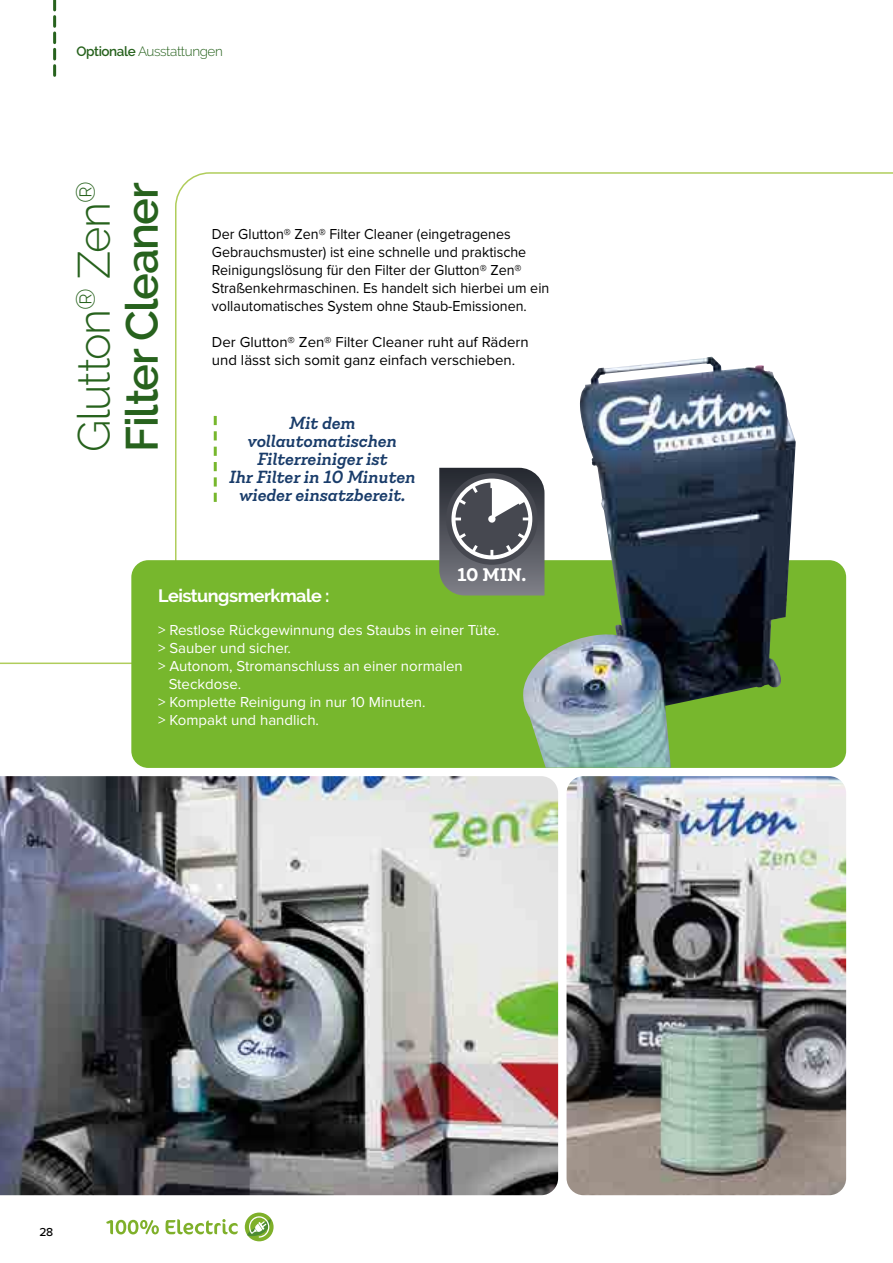
<style>
.page{position:relative;width:893px;height:1263px;background:#fff}
.page>*{position:absolute;margin:0;border:0;box-sizing:border-box;transform-origin:0 0}
.t1{font:600 45px/48px "Raleway";letter-spacing:-.03em;color:#27621d}
.t2{font:700 20.25px "Emy Slab Alt";color:#fff}
.t3{font:italic 600 19.5px/18px "Emy Slab Alt";color:#193c6a;text-align:center}
.t4{font:700 18px "Raleway";letter-spacing:-.03em;color:#fff}
.t5{font:15px/18px "Proxima Nova";color:#000;scale:.95 1}
.t6{font:15px "Proxima Nova";color:#fff}
.t7{font:15px/18px "Proxima Nova";color:#000}
.t8{font:300 13.5px "Raleway";letter-spacing:-.03em;color:#27621d}
.t9{font:500 12px "Proxima Nova";color:#000}
.s1{font-weight:600}
.s2{font-weight:300}
</style>
<div class="page">
<svg style="left:245px;top:1212px;width:29px;height:29px"></svg>
<svg style="left:106px;top:1220px;width:53px;height:14px"></svg>
<svg style="left:166px;top:1216px;width:105px;height:21px"></svg>
<svg style="left:53px;top:0;width:3px;height:75px"></svg>
<svg style="left:0;top:172px;width:893px;height:493px"></svg>
<img style="left:0;top:776px;width:558px;height:419px">
<img style="left:567px;top:776px;width:279px;height:419px">
<div style="left:210px;top:397px;width:223px;height:123px;background:#fff"></div>
<svg style="left:214px;top:416px;width:3px;height:86px"></svg>
<div style="left:131px;top:560px;width:715px;height:208px;background:#77b72d;border-radius:17px"></div>
<svg style="left:439px;top:468px;width:83px;height:127px;background:#6c6e73"></svg>
<img style="left:522px;top:357px;width:274px;height:411px">
<p class="t8" style="left:76px;top:43px;width:148px"><span class="s1">Optionale</span> Ausstattungen</p>
<h1 class="t1" style="left:70px;top:452px;width:272px;rotate:-90deg"><span class="s2">Glutton</span><sup>®</sup> <span class="s2">Zen</span><sup>®<br></sup>Filter Cleaner</h1>
<p class="t5" style="left:212px;top:225px;width:357px">Der Glutton® Zen® Filter Cleaner (eingetragenes Gebrauchsmuster) ist eine schnelle und praktische Reinigungslösung für den Filter der Glutton® Zen® Straßenkehrmaschinen. Es handelt sich hierbei um ein vollautomatisches System ohne Staub-Emissionen.</p>
<p class="t7" style="left:212px;top:333px;width:318px">Der Glutton® Zen® Filter Cleaner ruht auf Rädern und lässt sich somit ganz einfach verschieben.</p>
<h3 class="t3" style="left:228px;top:413px;width:188px">Mit dem vollautomatischen<br>Filterreiniger ist<br>Ihr Filter in 10 Minuten wieder einsatzbereit.</h3>
<h2 class="t2" style="left:457px;top:563px;width:70px">10 MIN.</h2>
<p class="t4" style="left:158px;top:586px;width:173px">Leistungsmerkmale :</p>
<p class="t6" style="left:158px;top:622px;width:343px">&gt; Restlose Rückgewinnung des Staubs in einer Tüte.</p>
<p class="t6" style="left:158px;top:640px;width:134px">&gt; Sauber und sicher.</p>
<p class="t6" style="left:158px;top:658px;width:306px">&gt; Autonom, Stromanschluss an einer normalen</p>
<p class="t6" style="left:169px;top:676px;width:74px">Steckdose.</p>
<p class="t6" style="left:158px;top:694px;width:269px">&gt; Komplette Reinigung in nur 10 Minuten.</p>
<p class="t6" style="left:158px;top:712px;width:163px">&gt; Kompakt und handlich.</p>
<p class="t9" style="left:39px;top:1223px;width:15px">28</p>
</div>
